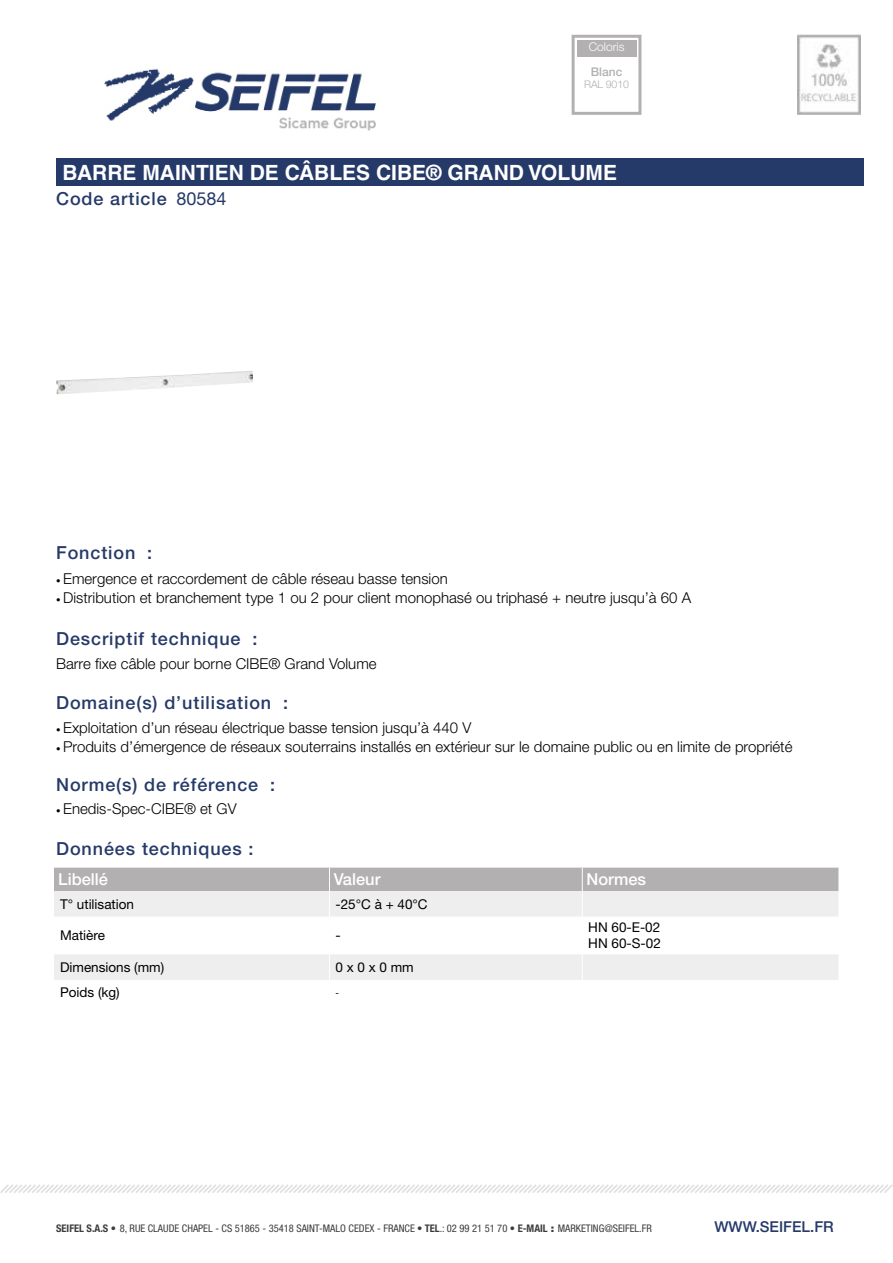
<style>
.page{position:relative;width:893px;height:1263px;background:#fff}
.page>*{position:absolute;margin:0;border:0;box-sizing:border-box;transform-origin:0 0}
.t1{font:700 21px "Helvetica LT Std";color:#fff}
.t2{font:500 18px "Helvetica Neue LT Std";letter-spacing:.05em;color:#253a68}
.t3{font:18px "Helvetica Neue LT Std";color:#253a68}
.t4{font:500 16.5px "Helvetica Neue LT Std";color:#fff}
.t5{font:300 15px "Helvetica Neue LT Std";color:#000}
.t6{font:500 15px "Helvetica Neue LT Std";color:#253a68}
.t7{font:13.5px/16.2px "Helvetica Neue LT Std";color:#000}
.t8{font:300 12px "Helvetica Neue LT Std";color:#fff}
.t9{font:500 12px "Helvetica Neue LT Std";color:#b2b0b0}
.t10{font:condensed 10.5px "Helvetica Neue LT Std";color:#3c3c3b}
.t11{font:300 10.5px "Helvetica Neue LT Std";letter-spacing:-.01em;color:#b2b0b0}
.t12{font:9px "Helvetica Neue LT Std";color:#000}
.s1{font-size:9px}
.s2{font-weight:700}
.s3{font-weight:900;font-stretch:normal}
</style>
<div class="page">
<img style="left:104px;top:68px;width:272px;height:63px">
<svg style="left:0;top:1184px;width:893px;height:9px"></svg>
<div style="left:56px;top:158px;width:807px;height:28px;background:#253a68"></div>
<div style="left:54px;top:954px;width:784px;height:26px;background:#efeeef"></div>
<svg style="left:329px;top:954px;width:1px;height:26px"></svg>
<svg style="left:582px;top:954px;width:1px;height:26px"></svg>
<svg style="left:54px;top:868px;width:785px;height:48px;background:#d1d0d0"></svg>
<img style="left:56px;top:371px;width:197px;height:23px">
<img style="left:798px;top:35px;width:63px;height:80px">
<div style="left:577px;top:40px;width:59px;height:16px;background:#b2b0b0"></div>
<div style="left:572px;top:35px;width:69px;height:80px;border:3px solid #b2b0b0"></div>
<p class="t8" style="left:589px;top:40px;width:37px">Coloris</p>
<p class="t9" style="left:591px;top:64px;width:33px">Blanc</p>
<p class="t11" style="left:584px;top:77px;width:46px">RAL 9010</p>
<h1 class="t1" style="left:63px;top:160px;width:556px">BARRE MAINTIEN DE CÂBLES CIBE® GRAND VOLUME</h1>
<p class="t2" style="left:56px;top:188px;width:112px">Code article</p>
<p class="t3" style="left:176px;top:188px;width:52px">80584</p>
<p class="t2" style="left:56px;top:542px;width:98px">Fonction :</p>
<p class="t5" style="left:56px;top:569px;width:393px"><span class="s1">•</span> Emergence et raccordement de câble réseau basse tension</p>
<p class="t5" style="left:56px;top:589px;width:637px"><span class="s1">•</span> Distribution et branchement type 1 ou 2 pour client monophasé ou triphasé + neutre jusqu’à 60 A</p>
<p class="t2" style="left:56px;top:628px;width:203px">Descriptif technique :</p>
<p class="t5" style="left:56px;top:655px;width:322px">Barre fixe câble pour borne CIBE® Grand Volume</p>
<p class="t2" style="left:56px;top:692px;width:233px">Domaine(s) d’utilisation :</p>
<p class="t5" style="left:56px;top:718px;width:417px"><span class="s1">•</span> Exploitation d’un réseau électrique basse tension jusqu’à 440 V</p>
<p class="t5" style="left:56px;top:737px;width:738px"><span class="s1">•</span> Produits d’émergence de réseaux souterrains installés en extérieur sur le domaine public ou en limite de propriété</p>
<p class="t2" style="left:56px;top:774px;width:220px">Norme(s) de référence :</p>
<p class="t5" style="left:56px;top:799px;width:182px"><span class="s1">•</span> Enedis-Spec-CIBE® et GV</p>
<p class="t2" style="left:56px;top:838px;width:199px">Données techniques :</p>
<p class="t4" style="left:58px;top:869px;width:51px">Libellé</p>
<p class="t4" style="left:334px;top:869px;width:48px">Valeur</p>
<p class="t4" style="left:586px;top:869px;width:61px">Normes</p>
<p class="t7" style="left:60px;top:895px;width:76px">T° utilisation</p>
<p class="t7" style="left:335px;top:895px;width:94px">-25°C à + 40°C</p>
<p class="t7" style="left:60px;top:927px;width:47px">Matière</p>
<p class="t7" style="left:335px;top:927px;width:7px">-</p>
<p class="t7" style="left:588px;top:919px;width:74px">HN 60-E-02<br>HN 60-S-02</p>
<p class="t7" style="left:60px;top:959px;width:106px">Dimensions (mm)</p>
<p class="t7" style="left:335px;top:959px;width:80px">0 x 0 x 0 mm</p>
<p class="t7" style="left:60px;top:984px;width:61px">Poids (kg)</p>
<p class="t12" style="left:335px;top:987px;width:5px">-</p>
<p class="t10" style="left:56px;top:1222px;width:597px"><span class="s2">SEIFEL S.A.S</span> <span class="s3">•</span> 8, RUE CLAUDE CHAPEL - CS 51865 - 35418 SAINT-MALO CEDEX - FRANCE • <span class="s2">TEL</span>.: 02 99 21 51 70 • <span class="s2">E-MAIL</span> <span class="s3">:</span> MARKETING@SEIFEL.FR</p>
<p class="t6" style="left:714px;top:1218px;width:121px">WWW.SEIFEL.FR</p>
</div>
